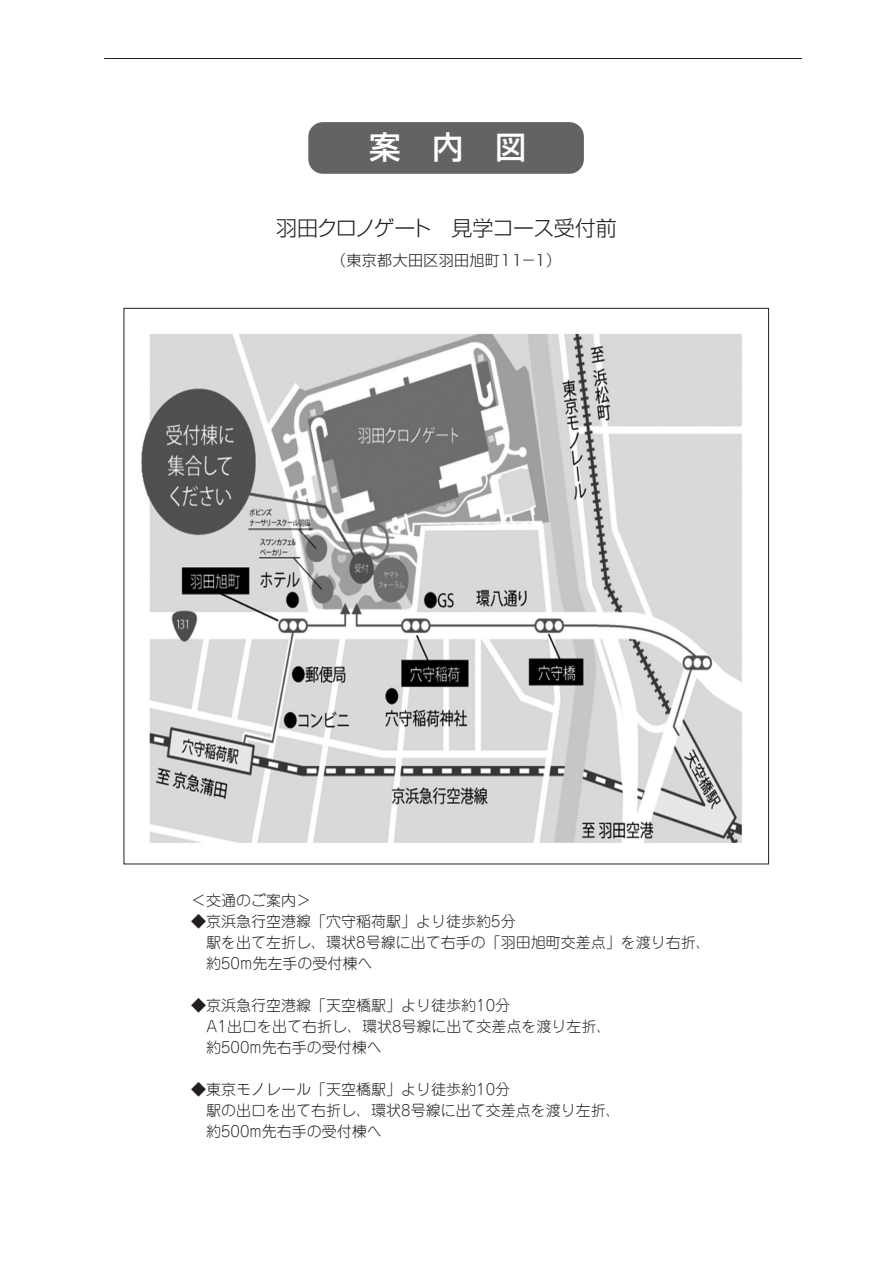
<style>
.page{position:relative;width:893px;height:1263px;background:#fff}
.page>*{position:absolute;margin:0;border:0;box-sizing:border-box;transform-origin:0 0}
.t1{font:500 31.5px "Shin Go Pr 6";color:#fff}
.t2{font:300 21px "Shin Go Pr 6";letter-spacing:-.035em;color:#231f20}
.t3{font:300 15px/21px "Jun 101 Pro";color:#231f20}
.t4{font:300 15px "Shin Go Pr 6";letter-spacing:.025em;color:#231f20}
</style>
<div class="page">
<hr style="left:104px;top:58px;width:698px;height:1px;background:#231f20">
<div style="left:308px;top:122px;width:276px;height:52px;background:#636366;border-radius:15px"></div>
<img style="left:141px;top:333px;width:601px;height:510px">
<p class="t1" style="left:369px;top:121px;width:159px">案内図</p>
<p class="t2" style="left:276px;top:210px;width:342px">羽田クロノゲート　見学コース受付前</p>
<p class="t4" style="left:331px;top:248px;width:232px">（東京都大田区羽田旭町１１－１）</p>
<p class="t3" style="left:191px;top:888px;width:121px">＜交通のご案内＞</p>
<p class="t3" style="left:191px;top:909px;width:513px">◆京浜急行空港線「穴守稲荷駅」より徒歩約5分<br>　駅を出て左折し、環状8号線に出て右手の「羽田旭町交差点」を渡り右折､　約50m先左手の受付棟へ</p>
<p class="t3" style="left:191px;top:993px;width:422px">◆京浜急行空港線「天空橋駅」より徒歩約10分<br>　A1出口を出て右折し、環状8号線に出て交差点を渡り左折、　約500m先右手の受付棟へ</p>
<p class="t3" style="left:191px;top:1077px;width:431px">◆東京モノレール「天空橋駅」より徒歩約10分<br>　駅の出口を出て右折し、環状8号線に出て交差点を渡り左折、　約500m先右手の受付棟へ</p>
</div>
